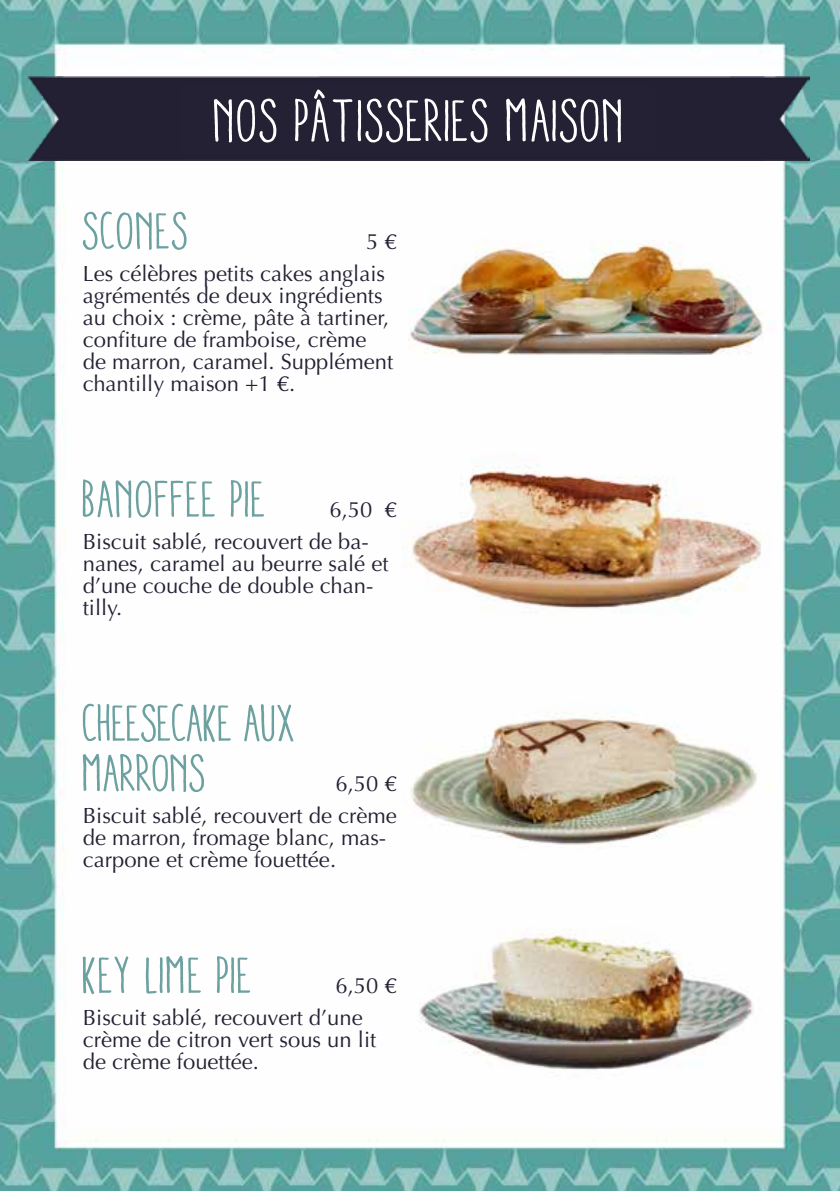
<style>
.page{position:relative;width:840px;height:1191px;background:#fff}
.page>*{position:absolute;margin:0;border:0;box-sizing:border-box;transform-origin:0 0}
.t1{font:condensed 60px "Aracne";color:#fff}
.t2{font:condensed 52px "Aracne";color:#6ca1a0}
.t3{font:condensed 52px/50px "Aracne";letter-spacing:-.025em;color:#6ca1a0}
.t4{font:22px/22px "Optima";color:#242033}
</style>
<div class="page">
<img style="left:0;top:0;width:839px;height:1191px">
<img style="left:405px;top:906px;width:361px;height:196px">
<div style="left:28px;top:77px;width:781px;height:83px;background:#232133"></div>
<img style="left:408px;top:217px;width:368px;height:165px">
<img style="left:402px;top:453px;width:368px;height:164px">
<img style="left:404px;top:700px;width:366px;height:152px">
<h1 class="t1" style="left:214px;top:86px;width:413px">NOS PÂTISSERIES MAISON</h1>
<h2 class="t2" style="left:83px;top:201px;width:108px">SCONES</h2>
<p class="t4" style="left:83px;top:226px;width:315px;line-height:32px;text-indent:283px">5 €<br>Les célèbres petits cakes anglais</p>
<p class="t4" style="left:83px;top:285px;width:312px">agrémentés de deux ingrédients au choix : crème, pâte à tartiner, confiture de framboise, crème de marron, caramel. Supplément chantilly maison +1 €.</p>
<h2 class="t2" style="left:83px;top:469px;width:186px">BANOFFEE PIE</h2>
<p class="t4" style="left:83px;top:494px;width:315px;line-height:32px;text-indent:246px">6,50 €<br>Biscuit sablé, recouvert de ba-</p>
<p class="t4" style="left:83px;top:553px;width:307px">nanes, caramel au beurre salé et d’une couche de double chan&shy;tilly.</p>
<h2 class="t3" style="left:83px;top:697px;width:215px">CHEESECAKE AUX<br>MARRONS</h2>
<p class="t4" style="left:83px;top:768px;width:315px;line-height:32px;text-align:right">6,50 €<br>Biscuit sablé, recouvert de crème</p>
<p class="t4" style="left:83px;top:827px;width:305px">de marron, fromage blanc, mas&shy;carpone et crème fouettée.</p>
<h2 class="t2" style="left:83px;top:945px;width:172px">KEY LIME PIE</h2>
<p class="t4" style="left:83px;top:970px;width:315px;line-height:32px;text-indent:253px">6,50 €<br>Biscuit sablé, recouvert d’une</p>
<p class="t4" style="left:83px;top:1029px;width:295px">crème de citron vert sous un lit de crème fouettée.</p>
</div>
